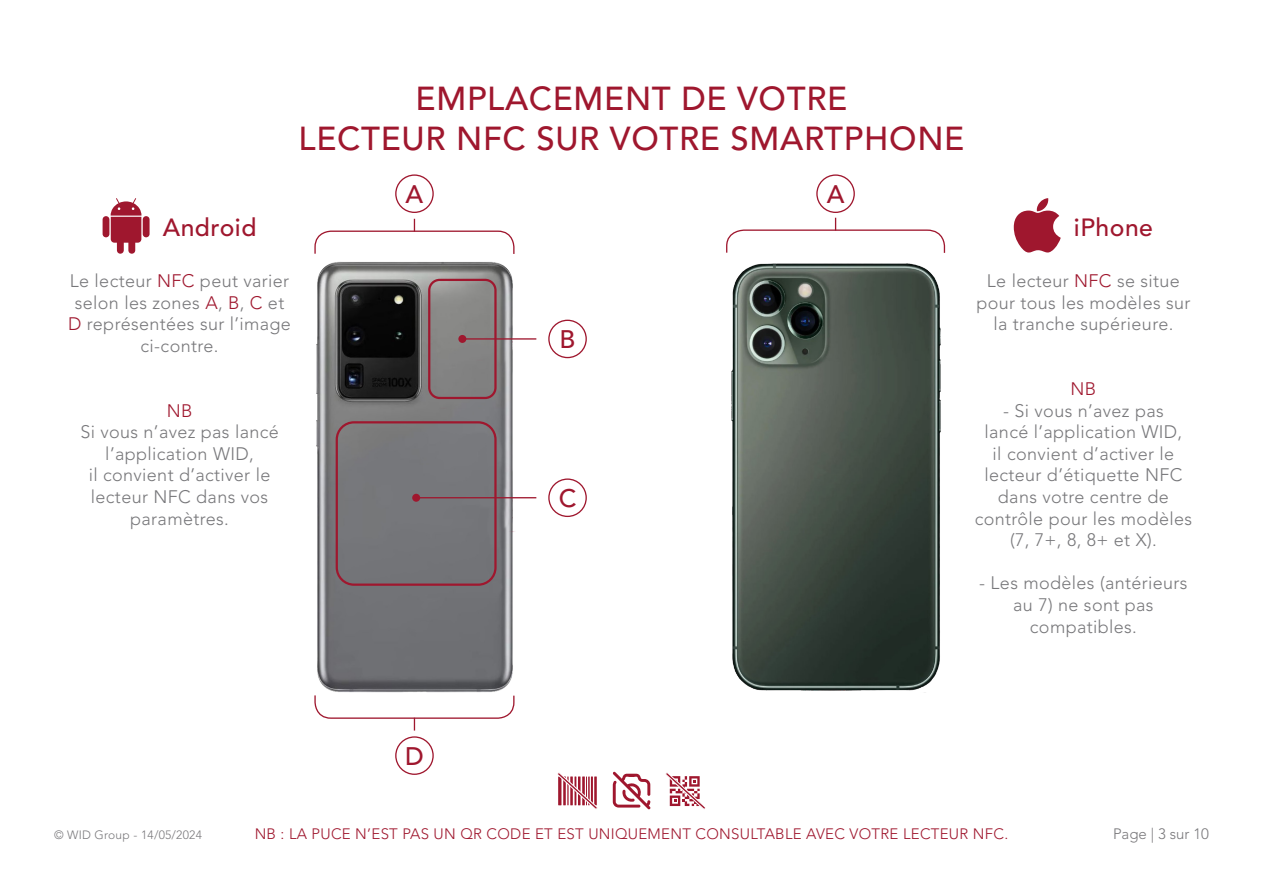
<style>
.page{position:relative;width:1263px;height:893px;background:#fff}
.page>*{position:absolute;margin:0;border:0;box-sizing:border-box;transform-origin:0 0}
.t1{font:500 33px "Avenir LT Std";letter-spacing:.02em;color:#9f172e}
.t2{font:500 25.2px "Avenir LT Std";color:#9f172e}
.t3{font:500 24.75px "Avenir LT Std";letter-spacing:.02em;color:#9f172e}
.t4{font:300 18px/21.6px "Avenir LT Std";letter-spacing:.02em;color:#77777a;text-align:center}
.t5{font:300 18px "Avenir LT Std";color:#9f172e}
.t6{font:300 15px "Avenir LT Std";letter-spacing:.02em;color:#9f172e}
.t7{font:300 15px "Avenir LT Std";color:#79787b}
.t8{font:300 12px "Avenir LT Std";letter-spacing:.02em;color:#79787b}
.s1{color:#9f172e}
</style>
<div class="page">
<img style="left:316px;top:261px;width:202px;height:432px">
<div style="left:548px;top:478px;width:39px;height:39px;border:1px solid #9f172e;border-radius:50%"></div>
<div style="left:548px;top:320px;width:39px;height:38px;border:1px solid #9f172e;border-radius:50%"></div>
<hr style="left:416px;top:497px;width:120px;height:1px;background:#9f172e">
<hr style="left:462px;top:338px;width:74px;height:2px;background:#9f172e">
<div style="left:412px;top:494px;width:8px;height:8px;background:#9f172e;border-radius:50%"></div>
<div style="left:458px;top:335px;width:8px;height:8px;background:#9f172e;border-radius:50%"></div>
<div style="left:428px;top:279px;width:69px;height:120px;border:2px solid #9f172e;border-radius:10px"></div>
<div style="left:336px;top:421px;width:161px;height:165px;border:2px solid #9f172e;border-radius:17px"></div>
<div style="left:395px;top:174px;width:39px;height:39px;border:1px solid #9f172e;border-radius:50%"></div>
<div style="left:816px;top:174px;width:39px;height:39px;border:1px solid #9f172e;border-radius:50%"></div>
<svg style="left:314px;top:219px;width:201px;height:35px"></svg>
<svg style="left:726px;top:218px;width:220px;height:35px"></svg>
<div style="left:395px;top:736px;width:39px;height:39px;border:1px solid #9f172e;border-radius:50%"></div>
<svg style="left:314px;top:695px;width:201px;height:36px"></svg>
<svg style="left:1014px;top:198px;width:47px;height:55px"></svg>
<svg style="left:103px;top:198px;width:47px;height:56px"></svg>
<svg style="left:612px;top:772px;width:38px;height:37px"></svg>
<svg style="left:557px;top:772px;width:40px;height:37px"></svg>
<svg style="left:666px;top:772px;width:40px;height:37px"></svg>
<img style="left:731px;top:263px;width:210px;height:430px">
<p class="t1" style="left:416px;top:79px;width:433px">EMPLACEMENT DE VOTRE</p>
<p class="t1" style="left:299px;top:119px;width:667px">LECTEUR NFC SUR VOTRE SMARTPHONE</p>
<p class="t2" style="left:406px;top:180px;width:19px">A</p>
<p class="t2" style="left:827px;top:180px;width:19px">A</p>
<p class="t3" style="left:163px;top:213px;width:95px">Android</p>
<p class="t3" style="left:1074px;top:213px;width:81px">iPhone</p>
<p class="t4" style="left:68px;top:270px;width:224px">Le lecteur <span class="s1">NFC</span> peut varier selon les zones <span class="s1">A</span>, <span class="s1">B</span>, <span class="s1">C</span> et<br><span class="s1">D</span> représentées sur l’image ci-contre.</p>
<p class="t4" style="left:80px;top:400px;width:200px"><span class="s1">NB<br></span>Si vous n’avez pas lancé l’application WID,<br>il convient d’activer le lecteur NFC dans vos paramètres.</p>
<p class="t2" style="left:405px;top:742px;width:20px">D</p>
<p class="t2" style="left:560px;top:325px;width:17px">B</p>
<p class="t2" style="left:559px;top:484px;width:19px">C</p>
<p class="t4" style="left:976px;top:270px;width:216px">Le lecteur <span class="s1">NFC</span> se situe pour tous les modèles sur la tranche supérieure.</p>
<p class="t5" style="left:1070px;top:378px;width:27px">NB</p>
<p class="t4" style="left:975px;top:400px;width:219px">- Si vous n’avez pas<br>lancé l’application WID,<br>il convient d’activer le lecteur d’étiquette NFC dans votre centre de contrôle pour les modèles (7, 7+, 8, 8+ et X).</p>
<p class="t4" style="left:979px;top:572px;width:210px">- Les modèles (antérieurs au 7) ne sont pas compatibles.</p>
<p class="t8" style="left:54px;top:828px;width:149px">© WID Group - 14/05/2024</p>
<p class="t7" style="left:1113px;top:825px;width:97px">Page | 3 sur 10</p>
<p class="t6" style="left:255px;top:825px;width:755px">NB : LA PUCE N’EST PAS UN QR CODE ET EST UNIQUEMENT CONSULTABLE AVEC VOTRE LECTEUR NFC.</p>
</div>
